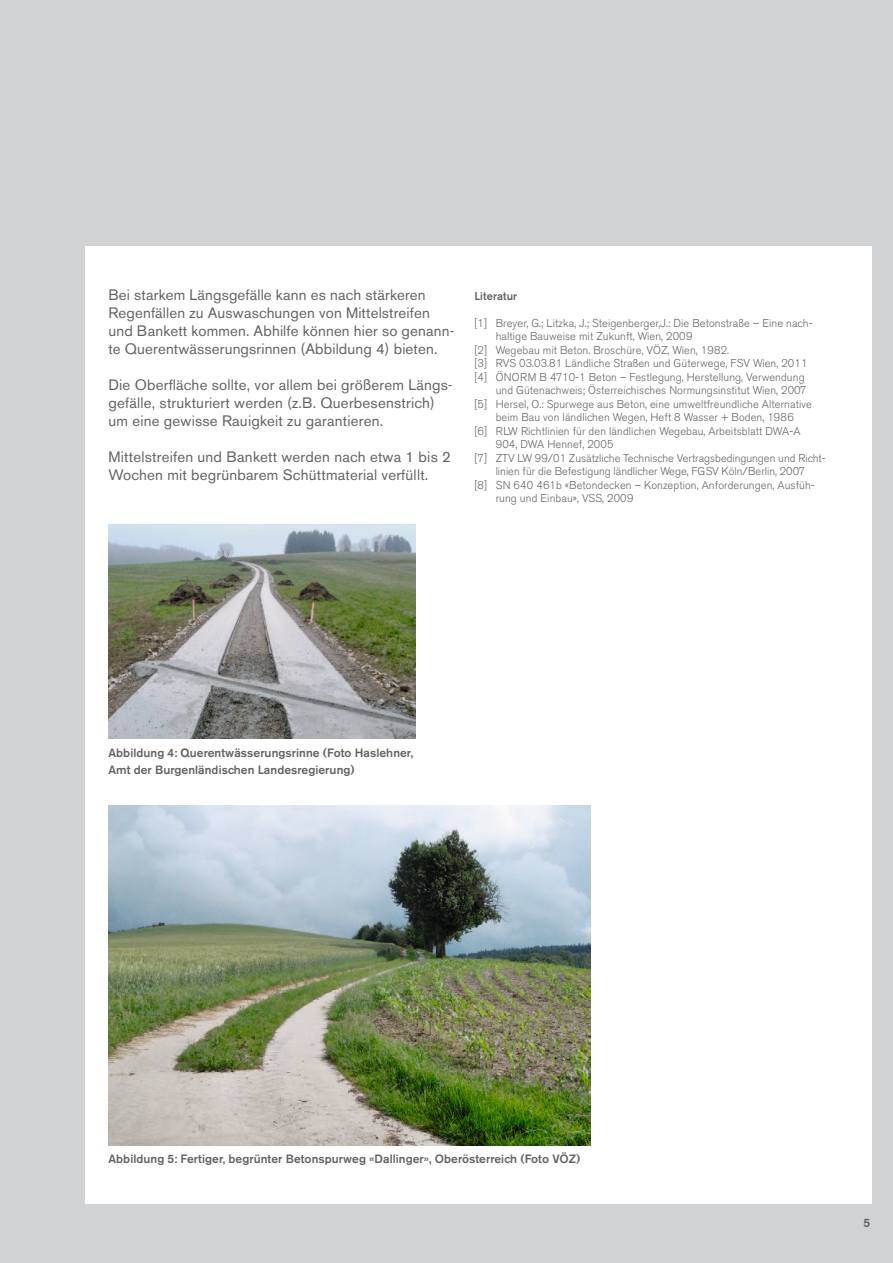
<style>
.page{position:relative;width:893px;height:1263px;background:#d1d2d4}
.page>*{position:absolute;margin:0;border:0;box-sizing:border-box;transform-origin:0 0}
.t1{font:15px/18px "Akzidenz Grotesk BE";letter-spacing:.015em;color:#636366}
.t2{font:500 12px/16.5px "Akzidenz Grotesk BE";letter-spacing:.005em;color:#636366}
.t3{font:300 11.25px "Akzidenz Grotesk BE";letter-spacing:.01em;color:#636366}
.t4{font:500 11.25px "Akzidenz Grotesk BE";letter-spacing:.01em;color:#636366}
</style>
<div class="page">
<div style="left:85px;top:246px;width:787px;height:957px;background:#fff"></div>
<img style="left:108px;top:806px;width:482px;height:339px">
<img style="left:108px;top:524px;width:307px;height:215px">
<h1 class="t1" style="left:108px;top:286px;width:347px">Bei starkem Längsgefälle kann es nach stärkeren Regenfällen zu Auswaschungen von Mittelstreifen und Bankett kommen. Abhilfe können hier so genann&shy;te Querentwässerungsrinnen (Abbildung 4) bieten.</h1>
<h1 class="t1" style="left:108px;top:376px;width:346px">Die Oberfläche sollte, vor allem bei größerem Längs&shy;gefälle, strukturiert werden (z.B. Querbesenstrich) um eine gewisse Rauigkeit zu garantieren.</h1>
<h1 class="t1" style="left:108px;top:448px;width:344px">Mittelstreifen und Bankett werden nach etwa 1 bis 2<br>Wochen mit begrünbarem Schüttmaterial verfüllt.</h1>
<p class="t4" style="left:474px;top:289px;width:44px">Literatur</p>
<p class="t3" style="left:474px;top:317px;width:340px">[1] Breyer, G.; Litzka, J.; Steigenberger,J.: Die Betonstraße – Eine nach-</p>
<p class="t3" style="left:496px;top:330px;width:198px">haltige Bauweise mit Zukunft, Wien, 2009</p>
<p class="t3" style="left:474px;top:344px;width:256px">[2] Wegebau mit Beton. Broschüre, VÖZ, Wien, 1982.</p>
<p class="t3" style="left:474px;top:357px;width:334px">[3] RVS 03.03.81 Ländliche Straßen und Güterwege, FSV Wien, 2011</p>
<p class="t3" style="left:474px;top:371px;width:332px">[4] ÖNORM B 4710-1 Beton – Festlegung, Herstellung, Verwendung</p>
<p class="t3" style="left:496px;top:384px;width:313px">und Gütenachweis; Österreichisches Normungsinstitut Wien, 2007</p>
<p class="t3" style="left:474px;top:398px;width:339px">[5] Hersel, O.: Spurwege aus Beton, eine umweltfreundliche Alternative</p>
<p class="t3" style="left:496px;top:411px;width:300px">beim Bau von ländlichen Wegen, Heft 8 Wasser + Boden, 1986</p>
<p class="t3" style="left:474px;top:425px;width:328px">[6] RLW Richtlinien für den ländlichen Wegebau, Arbeitsblatt DWA-A</p>
<p class="t3" style="left:496px;top:438px;width:119px">904, DWA Hennef, 2005</p>
<p class="t3" style="left:474px;top:452px;width:353px">[7] ZTV LW 99/01 Zusätzliche Technische Vertragsbedingungen und Richt-</p>
<p class="t3" style="left:496px;top:465px;width:311px">linien für die Befestigung ländlicher Wege, FGSV Köln/Berlin, 2007</p>
<p class="t3" style="left:474px;top:479px;width:342px">[8] SN 640 461b «Betondecken – Konzeption, Anforderungen, Ausfüh-</p>
<p class="t3" style="left:496px;top:492px;width:139px">rung und Einbau», VSS, 2009</p>
<p class="t2" style="left:108px;top:745px;width:306px">Abbildung 4: Querentwässerungsrinne (Foto Haslehner,<br>Amt der Burgenländischen Landesregierung)</p>
<p class="t2" style="left:108px;top:1151px;width:473px">Abbildung 5: Fertiger, begrünter Betonspurweg «Dallinger», Oberösterreich (Foto VÖZ)</p>
<p class="t2" style="left:863px;top:1215px;width:8px">5</p>
</div>
